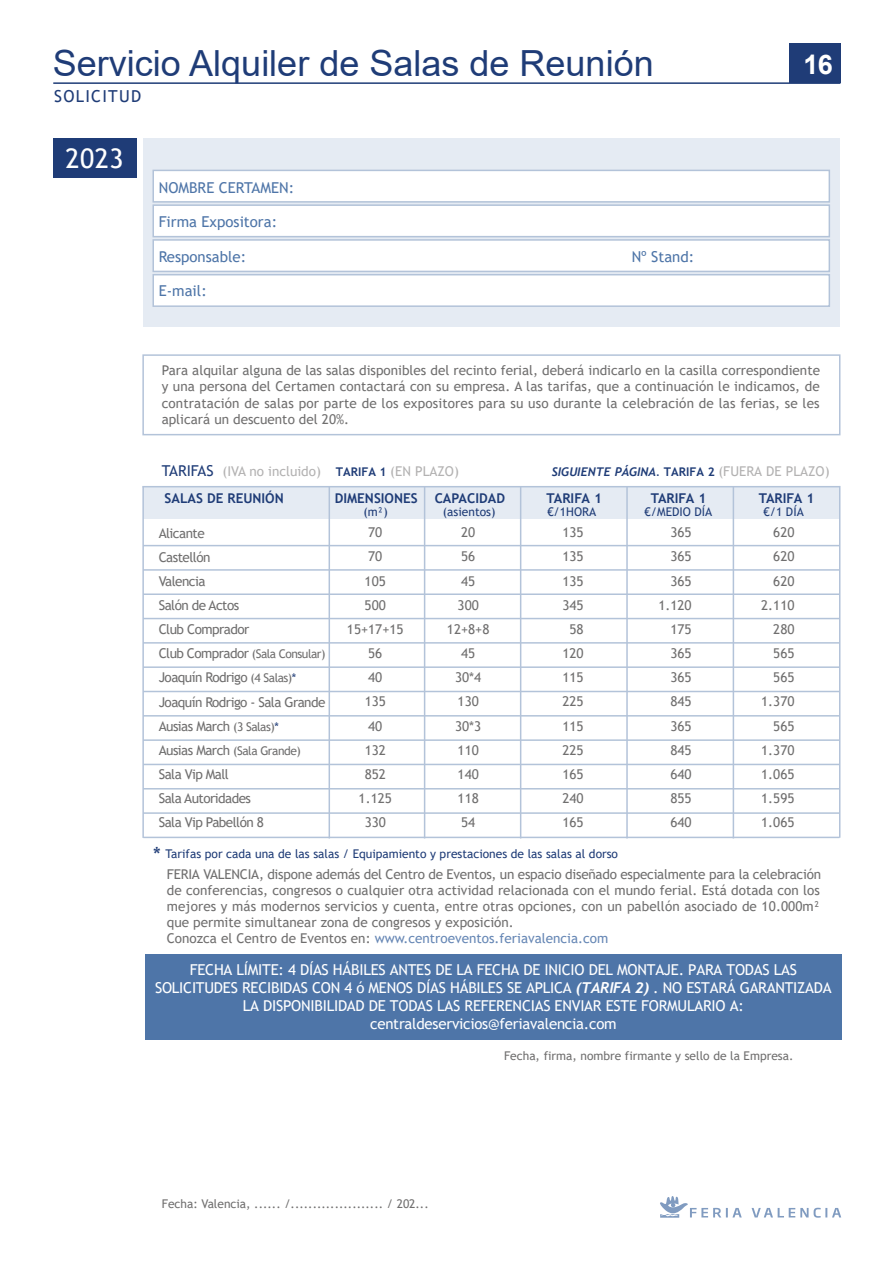
<style>
.page{position:relative;width:893px;height:1262px;background:#fff}
.page>*{position:absolute;margin:0;border:0;box-sizing:border-box;transform-origin:0 0}
.t1{font:36px "Arial";color:#1f3c77}
.t2{font:27px "Trebuchet MS";color:#fff}
.t3{font:700 27px "Arial";color:#fff}
.t4{font:16.5px "Trebuchet MS";letter-spacing:.075em;color:#1f3c77}
.t5{font:15px/18px "Trebuchet MS";letter-spacing:-.015em;color:#fff;text-align:center}
.t6{font:15px "Trebuchet MS";color:#4e75a8}
.t7{font:13.5px/24.2px "Trebuchet MS";color:#706f6f;text-align:center}
.t8{font:13.5px/24.2px "Trebuchet MS";letter-spacing:-.04em;color:#706f6f}
.t9{font:700 13.5px "Trebuchet MS";color:#1f3c77}
.t10{font:13.5px "Trebuchet MS";color:#b3b2b2}
.t11{font:12px "Trebuchet MS";color:#1f3c77}
.t12{font:12px "Trebuchet MS";color:#706f6f}
.t13{font:12px "Trebuchet MS";letter-spacing:-.04em;color:#706f6f}
.t14{font:italic 700 12px "Trebuchet";color:#1f3c77}
.s1{font-size:15px;color:#1f3c77}
.s2{font-weight:700;font-size:12px;color:#1f3c77}
.s3{font-family:"Trebuchet MS";font-style:normal}
.s4{font-family:"Trebuchet MS";font-weight:400;font-style:normal;font-size:13.5px;color:#b3b2b2}
.s5{font-size:21px}
.s6{color:#6687b5}
.s7{font-size:13.5px}
.s8{font-size:12px}
.s9{font-size:12px;color:#1f3c77}
.s10{font-family:"Trebuchet";font-weight:700;font-style:italic}
</style>
<div class="page">
<div style="left:142px;top:354px;width:698px;height:81px;background:#fff;border:2px solid #b3c3d9"></div>
<hr style="left:53px;top:82px;width:787px;height:2px;background:#1f3c77">
<div style="left:143px;top:486px;width:696px;height:33px;background:#e5ebf3"></div>
<hr style="left:143px;top:545px;width:696px;height:1px;background:#b3c3d9">
<div style="left:788px;top:44px;width:52px;height:39px;background:#1f3c77"></div>
<hr style="left:328px;top:486px;width:2px;height:352px;background:#b3c3d9">
<hr style="left:424px;top:486px;width:1px;height:352px;background:#b3c3d9">
<hr style="left:520px;top:486px;width:1px;height:352px;background:#b3c3d9">
<hr style="left:626px;top:486px;width:1px;height:352px;background:#b3c3d9">
<hr style="left:143px;top:569px;width:696px;height:1px;background:#b3c3d9">
<hr style="left:143px;top:593px;width:696px;height:2px;background:#b3c3d9">
<hr style="left:143px;top:618px;width:696px;height:1px;background:#b3c3d9">
<hr style="left:143px;top:642px;width:696px;height:1px;background:#b3c3d9">
<hr style="left:143px;top:690px;width:696px;height:2px;background:#b3c3d9">
<hr style="left:143px;top:666px;width:696px;height:2px;background:#b3c3d9">
<hr style="left:143px;top:715px;width:696px;height:1px;background:#b3c3d9">
<hr style="left:143px;top:739px;width:696px;height:2px;background:#b3c3d9">
<hr style="left:143px;top:763px;width:696px;height:2px;background:#b3c3d9">
<hr style="left:143px;top:836px;width:696px;height:2px;background:#b3c3d9">
<hr style="left:142px;top:486px;width:2px;height:352px;background:#b3c3d9">
<hr style="left:732px;top:486px;width:2px;height:352px;background:#b3c3d9">
<hr style="left:839px;top:486px;width:1px;height:351px;background:#b3c3d9">
<hr style="left:143px;top:788px;width:696px;height:1px;background:#b3c3d9">
<hr style="left:143px;top:812px;width:696px;height:2px;background:#b3c3d9">
<hr style="left:142px;top:486px;width:697px;height:1px;background:#b3c3d9">
<div style="left:143px;top:138px;width:696px;height:189px;background:#e5ebf3"></div>
<div style="left:152px;top:170px;width:678px;height:33px;background:#fff;border:2px solid #b3c3d9"></div>
<div style="left:152px;top:204px;width:678px;height:33px;background:#fff;border:2px solid #b3c3d9"></div>
<div style="left:152px;top:239px;width:678px;height:33px;background:#fff;border:2px solid #b3c3d9"></div>
<div style="left:152px;top:274px;width:678px;height:33px;background:#fff;border:2px solid #b3c3d9"></div>
<svg style="left:660px;top:1196px;width:81px;height:21px"></svg>
<svg style="left:751px;top:1207px;width:90px;height:10px"></svg>
<div style="left:53px;top:138px;width:84px;height:39px;background:#1f3c77"></div>
<div style="left:145px;top:954px;width:696px;height:86px;background:#4e75a8"></div>
<h1 class="t1" style="left:53px;top:38px;width:602px">Servicio Alquiler de Salas de Reunión</h1>
<p class="t4" style="left:54px;top:86px;width:89px">SOLICITUD</p>
<h2 class="t2" style="left:66px;top:142px;width:60px">2023</h2>
<p class="t6" style="left:159px;top:178px;width:137px">NOMBRE CERTAMEN:</p>
<p class="t6" style="left:159px;top:212px;width:120px">Firma Expositora:</p>
<p class="t6" style="left:159px;top:247px;width:89px">Responsable:</p>
<p class="t6" style="left:631px;top:247px;width:64px">Nº Stand:</p>
<p class="t6" style="left:159px;top:281px;width:50px">E-mail:</p>
<h2 class="t3" style="left:803px;top:45px;width:31px">16</h2>
<p class="t7" style="left:162px;top:362px;width:659px;line-height:16.4px;text-align:justify">Para alquilar alguna de las salas disponibles del recinto ferial, deberá indicarlo en la casilla correspondiente y una persona del Certamen contactará con su empresa. A las tarifas, que a continuación le indicamos, de contratación de salas por parte de los expositores para su uso durante la celebración de las ferias, se les aplicará un descuento del 20%.</p>
<p class="t10" style="left:162px;top:463px;width:161px"><span class="s1">TARIFAS</span> (IVA no incluido)</p>
<p class="t10" style="left:336px;top:463px;width:125px"><span class="s2">TARIFA 1</span> (EN PLAZO)</p>
<p class="t14" style="left:552px;top:464px;width:279px">SIGUIENTE PÁGINA. <span class="s3">TARIFA 2</span> <span class="s4">(FUERA DE PLAZO)</span></p>
<p class="t9" style="left:164px;top:489px;width:121px">SALAS DE REUNIÓN</p>
<p class="t9" style="left:335px;top:489px;width:84px">DIMENSIONES</p>
<p class="t9" style="left:434px;top:489px;width:72px">CAPACIDAD</p>
<p class="t9" style="left:546px;top:489px;width:57px">TARIFA 1</p>
<p class="t9" style="left:650px;top:489px;width:57px">TARIFA 1</p>
<p class="t9" style="left:758px;top:489px;width:57px">TARIFA 1</p>
<p class="t11" style="left:363px;top:504px;width:26px">(m²)</p>
<p class="t11" style="left:443px;top:504px;width:54px">(asientos)</p>
<p class="t11" style="left:547px;top:504px;width:50px">€/1HORA</p>
<p class="t11" style="left:644px;top:504px;width:69px">€/MEDIO DÍA</p>
<p class="t11" style="left:763px;top:504px;width:42px">€/1 DÍA</p>
<p class="t7" style="left:658px;top:520px;width:35px;text-align:right">365<br>365<br>365<br>1.120<br>175<br>365<br>365<br>845<br>365<br>845<br>640<br>855<br>640</p>
<p class="t7" style="left:761px;top:520px;width:35px;text-align:right">620<br>620<br>620<br>2.110<br>280<br>565<br>565<br>1.370<br>565<br>1.370<br>1.065<br>1.595<br>1.065</p>
<p class="t11" style="left:153px;top:846px;width:466px"><span class="s5">*</span> Tarifas por cada una de las salas / Equipamiento y prestaciones de las salas al dorso</p>
<p class="t7" style="left:167px;top:866px;width:655px;line-height:16px;text-align:left">FERIA VALENCIA, dispone además del Centro de Eventos, un espacio diseñado especialmente para la celebración de conferencias, congresos o cualquier otra actividad relacionada con el mundo ferial. Está dotada con los mejores y más modernos servicios y cuenta, entre otras opciones, con un pabellón asociado de 10.000m² que permite simultanear zona de congresos y exposición.<br>Conozca el Centro de Eventos en: <span class="s6">www.centroeventos.feriavalencia.com</span></p>
<p class="t7" style="left:347px;top:520px;width:58px">70<br>70<br>105<br>500<br>15+17+15<br>56<br>40<br>135<br>40<br>132<br>852<br>1.125<br>330</p>
<p class="t7" style="left:447px;top:520px;width:44px">20<br>56<br>45<br>300<br>12+8+8<br>45<br>30*4<br>130<br>30*3<br>110<br>140<br>118<br>54</p>
<p class="t7" style="left:562px;top:520px;width:23px">135<br>135<br>135<br>345<br>58<br>120<br>115<br>225<br>115<br>225<br>165<br>240<br>165</p>
<p class="t8" style="left:159px;top:520px;width:92px">Alicante<br>Castellón<br>Valencia<br>Salón de Actos<br>Club Comprador</p>
<p class="t13" style="left:159px;top:646px;width:168px"><span class="s7">Club Comprador</span> (Sala Consular)</p>
<p class="t8" style="left:159px;top:665px;width:168px">Joaquín Rodrigo <span class="s8">(4 Salas)</span><span class="s9">*<br></span>Joaquín Rodrigo - Sala Grande<br>Ausias March <span class="s8">(3 Salas)</span><span class="s9">*</span></p>
<p class="t13" style="left:159px;top:743px;width:144px"><span class="s7">Ausias March</span> (Sala Grande)</p>
<p class="t8" style="left:159px;top:762px;width:107px">Sala Vip Mall<br>Sala Autoridades<br>Sala Vip Pabellón 8</p>
<p class="t5" style="left:155px;top:960px;width:678px">FECHA LÍMITE: 4 DÍAS HÁBILES ANTES DE LA FECHA DE INICIO DEL MONTAJE. PARA TODAS LAS SOLICITUDES RECIBIDAS CON 4 ó MENOS DÍAS HÁBILES SE APLICA <span class="s10">(TARIFA 2)</span> . NO ESTARÁ GARANTIZADA LA DISPONIBILIDAD DE TODAS LAS REFERENCIAS ENVIAR ESTE FORMULARIO A: centraldeservicios@feriavalencia.com</p>
<p class="t12" style="left:162px;top:1196px;width:268px">Fecha: Valencia, ...... /..................... / 202...</p>
<p class="t12" style="left:504px;top:1047px;width:291px">Fecha, firma, nombre firmante y sello de la Empresa.</p>
</div>
